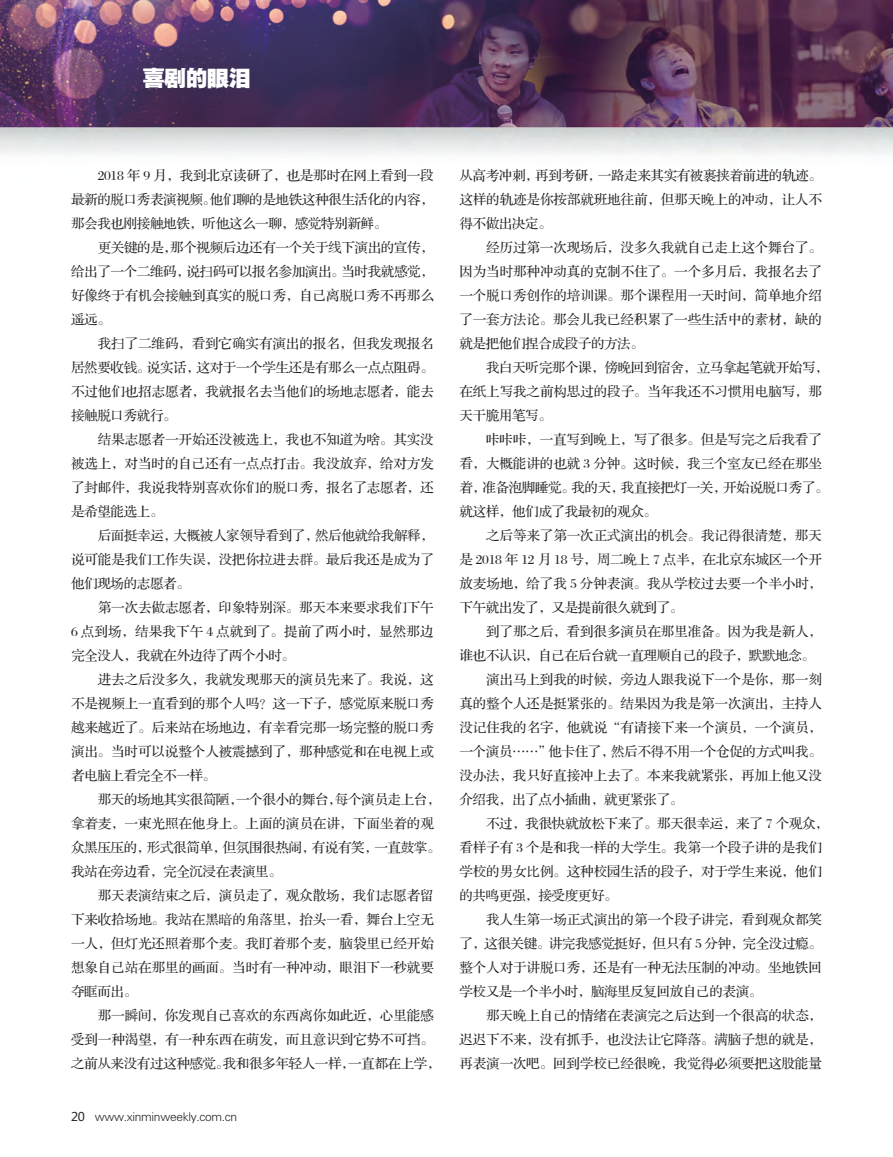
<style>
.page{position:relative;width:893px;height:1157px;background:#fff}
.page>*{position:absolute;margin:0;border:0;box-sizing:border-box;transform-origin:0 0}
.t1{font:22.5px "FZYDTHJW GB1 0";letter-spacing:-.045em;color:#fff}
.t2{font:13.5px "FZS3 JW GB1 0";letter-spacing:-.005em;color:#231f20}
.t3{font:13.5px "FZS3 JW GB1 0";letter-spacing:-.025em;color:#231f20}
.t4{font:12px "FZXH1 JW GB1 0";letter-spacing:-.025em;color:#231f20}
.s1{font-family:"Microsoft Ya Hei"}
</style>
<div class="page">
<img style="left:0;top:0;width:893px;height:155px">
<h1 class="t1" style="left:142px;top:66px;width:110px">喜剧的眼泪</h1>
<p class="t2" style="left:98px;top:168px;width:337px">2018 年 9 月，我到北京读研了，也是那时在网上看到一段</p>
<p class="t3" style="left:71px;top:192px;width:364px">最新的脱口秀表演视频。他们聊的是地铁这种很生活化的内容，</p>
<p class="t3" style="left:71px;top:216px;width:318px">那会我也刚接触地铁，听他这么一聊，感觉特别新鲜。</p>
<p class="t3" style="left:98px;top:240px;width:338px">更关键的是，那个视频后边还有一个关于线下演出的宣传，</p>
<p class="t3" style="left:71px;top:264px;width:364px">给出了一个二维码，说扫码可以报名参加演出。当时我就感觉，</p>
<p class="t2" style="left:71px;top:288px;width:364px">好像终于有机会接触到真实的脱口秀，自己离脱口秀不再那么</p>
<p class="t2" style="left:71px;top:312px;width:41px">遥远。</p>
<p class="t2" style="left:98px;top:336px;width:337px">我扫了二维码，看到它确实有演出的报名，但我发现报名</p>
<p class="t3" style="left:71px;top:360px;width:364px">居然要收钱。说实话，这对于一个学生还是有那么一点点阻碍。</p>
<p class="t2" style="left:71px;top:384px;width:364px">不过他们也招志愿者，我就报名去当他们的场地志愿者，能去</p>
<p class="t3" style="left:71px;top:408px;width:107px">接触脱口秀就行。</p>
<p class="t2" style="left:98px;top:432px;width:337px">结果志愿者一开始还没被选上，我也不知道为啥。其实没</p>
<p class="t2" style="left:71px;top:456px;width:364px">被选上，对当时的自己还有一点点打击。我没放弃，给对方发</p>
<p class="t2" style="left:71px;top:480px;width:364px">了封邮件，我说我特别喜欢你们的脱口秀，报名了志愿者，还</p>
<p class="t2" style="left:71px;top:504px;width:94px">是希望能选上。</p>
<p class="t3" style="left:98px;top:528px;width:338px">后面挺幸运，大概被人家领导看到了，然后他就给我解释，</p>
<p class="t2" style="left:71px;top:552px;width:364px">说可能是我们工作失误，没把你拉进去群。最后我还是成为了</p>
<p class="t3" style="left:71px;top:576px;width:120px">他们现场的志愿者。</p>
<p class="t2" style="left:98px;top:600px;width:337px">第一次去做志愿者，印象特别深。那天本来要求我们下午</p>
<p class="t2" style="left:71px;top:624px;width:364px">6 点到场，结果我下午 4 点就到了。提前了两小时，显然那边</p>
<p class="t3" style="left:71px;top:648px;width:226px">完全没人，我就在外边待了两个小时。</p>
<p class="t2" style="left:98px;top:672px;width:337px">进去之后没多久，我就发现那天的演员先来了。我说，这</p>
<p class="t2" style="left:71px;top:696px;width:364px">不是视频上一直看到的那个人吗？这一下子，感觉原来脱口秀</p>
<p class="t2" style="left:71px;top:720px;width:364px">越来越近了。后来站在场地边，有幸看完那一场完整的脱口秀</p>
<p class="t2" style="left:71px;top:744px;width:364px">演出。当时可以说整个人被震撼到了，那种感觉和在电视上或</p>
<p class="t3" style="left:71px;top:768px;width:147px">者电脑上看完全不一样。</p>
<p class="t3" style="left:98px;top:792px;width:344px">那天的场地其实很简陋，一个很小的舞台，每个演员走上台，</p>
<p class="t2" style="left:71px;top:816px;width:364px">拿着麦，一束光照在他身上。上面的演员在讲，下面坐着的观</p>
<p class="t3" style="left:71px;top:840px;width:371px">众黑压压的，形式很简单，但氛围很热闹，有说有笑，一直鼓掌。</p>
<p class="t3" style="left:71px;top:864px;width:212px">我站在旁边看，完全沉浸在表演里。</p>
<p class="t2" style="left:98px;top:888px;width:337px">那天表演结束之后，演员走了，观众散场，我们志愿者留</p>
<p class="t2" style="left:71px;top:912px;width:364px">下来收拾场地。我站在黑暗的角落里，抬头一看，舞台上空无</p>
<p class="t2" style="left:71px;top:936px;width:364px">一人，但灯光还照着那个麦。我盯着那个麦，脑袋里已经开始</p>
<p class="t2" style="left:71px;top:960px;width:364px">想象自己站在那里的画面。当时有一种冲动，眼泪下一秒就要</p>
<p class="t2" style="left:71px;top:984px;width:68px">夺眶而出。</p>
<p class="t2" style="left:98px;top:1008px;width:337px">那一瞬间，你发现自己喜欢的东西离你如此近，心里能感</p>
<p class="t2" style="left:71px;top:1032px;width:364px">受到一种渴望，有一种东西在萌发，而且意识到它势不可挡。</p>
<p class="t3" style="left:71px;top:1056px;width:371px">之前从来没有过这种感觉。我和很多年轻人一样，一直都在上学，</p>
<p class="t4" style="left:71px;top:1109px;width:168px"><span class="s1">20</span> www.xinminweekly.com.cn</p>
<p class="t3" style="left:459px;top:168px;width:364px">从高考冲刺，再到考研，一路走来其实有被裹挟着前进的轨迹。</p>
<p class="t2" style="left:459px;top:192px;width:364px">这样的轨迹是你按部就班地往前，但那天晚上的冲动，让人不</p>
<p class="t2" style="left:459px;top:216px;width:94px">得不做出决定。</p>
<p class="t2" style="left:486px;top:240px;width:337px">经历过第一次现场后，没多久我就自己走上这个舞台了。</p>
<p class="t2" style="left:459px;top:264px;width:364px">因为当时那种冲动真的克制不住了。一个多月后，我报名去了</p>
<p class="t2" style="left:459px;top:288px;width:364px">一个脱口秀创作的培训课。那个课程用一天时间，简单地介绍</p>
<p class="t2" style="left:459px;top:312px;width:364px">了一套方法论。那会儿我已经积累了一些生活中的素材，缺的</p>
<p class="t3" style="left:459px;top:336px;width:186px">就是把他们捏合成段子的方法。</p>
<p class="t3" style="left:486px;top:360px;width:344px">我白天听完那个课，傍晚回到宿舍，立马拿起笔就开始写，</p>
<p class="t2" style="left:459px;top:384px;width:364px">在纸上写我之前构思过的段子。当年我还不习惯用电脑写，那</p>
<p class="t2" style="left:459px;top:408px;width:94px">天干脆用笔写。</p>
<p class="t2" style="left:486px;top:432px;width:337px">咔咔咔，一直写到晚上，写了很多。但是写完之后我看了</p>
<p class="t2" style="left:459px;top:456px;width:364px">看，大概能讲的也就 3 分钟。这时候，我三个室友已经在那坐</p>
<p class="t3" style="left:459px;top:480px;width:371px">着，准备泡脚睡觉。我的天，我直接把灯一关，开始说脱口秀了。</p>
<p class="t3" style="left:459px;top:504px;width:199px">就这样，他们成了我最初的观众。</p>
<p class="t2" style="left:486px;top:528px;width:337px">之后等来了第一次正式演出的机会。我记得很清楚，那天</p>
<p class="t2" style="left:459px;top:552px;width:364px">是 2018 年 12 月 18 号，周二晚上 7 点半，在北京东城区一个开</p>
<p class="t2" style="left:459px;top:576px;width:364px">放麦场地，给了我 5 分钟表演。我从学校过去要一个半小时，</p>
<p class="t3" style="left:459px;top:600px;width:226px">下午就出发了，又是提前很久就到了。</p>
<p class="t2" style="left:486px;top:624px;width:337px">到了那之后，看到很多演员在那里准备。因为我是新人，</p>
<p class="t3" style="left:459px;top:648px;width:357px">谁也不认识，自己在后台就一直理顺自己的段子，默默地念。</p>
<p class="t2" style="left:486px;top:672px;width:337px">演出马上到我的时候，旁边人跟我说下一个是你，那一刻</p>
<p class="t2" style="left:459px;top:696px;width:364px">真的整个人还是挺紧张的。结果因为我是第一次演出，主持人</p>
<p class="t2" style="left:459px;top:720px;width:364px">没记住我的名字，他就说“有请接下来一个演员，一个演员，</p>
<p class="t3" style="left:459px;top:744px;width:364px">一个演员……”他卡住了，然后不得不用一个仓促的方式叫我。</p>
<p class="t2" style="left:459px;top:768px;width:364px">没办法，我只好直接冲上去了。本来我就紧张，再加上他又没</p>
<p class="t3" style="left:459px;top:792px;width:226px">介绍我，出了点小插曲，就更紧张了。</p>
<p class="t3" style="left:486px;top:816px;width:344px">不过，我很快就放松下来了。那天很幸运，来了 7 个观众，</p>
<p class="t2" style="left:459px;top:840px;width:364px">看样子有 3 个是和我一样的大学生。我第一个段子讲的是我们</p>
<p class="t2" style="left:459px;top:864px;width:364px">学校的男女比例。这种校园生活的段子，对于学生来说，他们</p>
<p class="t3" style="left:459px;top:888px;width:160px">的共鸣更强，接受度更好。</p>
<p class="t2" style="left:486px;top:912px;width:337px">我人生第一场正式演出的第一个段子讲完，看到观众都笑</p>
<p class="t3" style="left:459px;top:936px;width:364px">了，这很关键。讲完我感觉挺好，但只有 5 分钟，完全没过瘾。</p>
<p class="t2" style="left:459px;top:960px;width:364px">整个人对于讲脱口秀，还是有一种无法压制的冲动。坐地铁回</p>
<p class="t3" style="left:459px;top:984px;width:305px">学校又是一个半小时，脑海里反复回放自己的表演。</p>
<p class="t2" style="left:486px;top:1008px;width:337px">那天晚上自己的情绪在表演完之后达到一个很高的状态，</p>
<p class="t2" style="left:459px;top:1032px;width:364px">迟迟下不来，没有抓手，也没法让它降落。满脑子想的就是，</p>
<p class="t2" style="left:459px;top:1056px;width:364px">再表演一次吧。回到学校已经很晚，我觉得必须要把这股能量</p>
</div>
